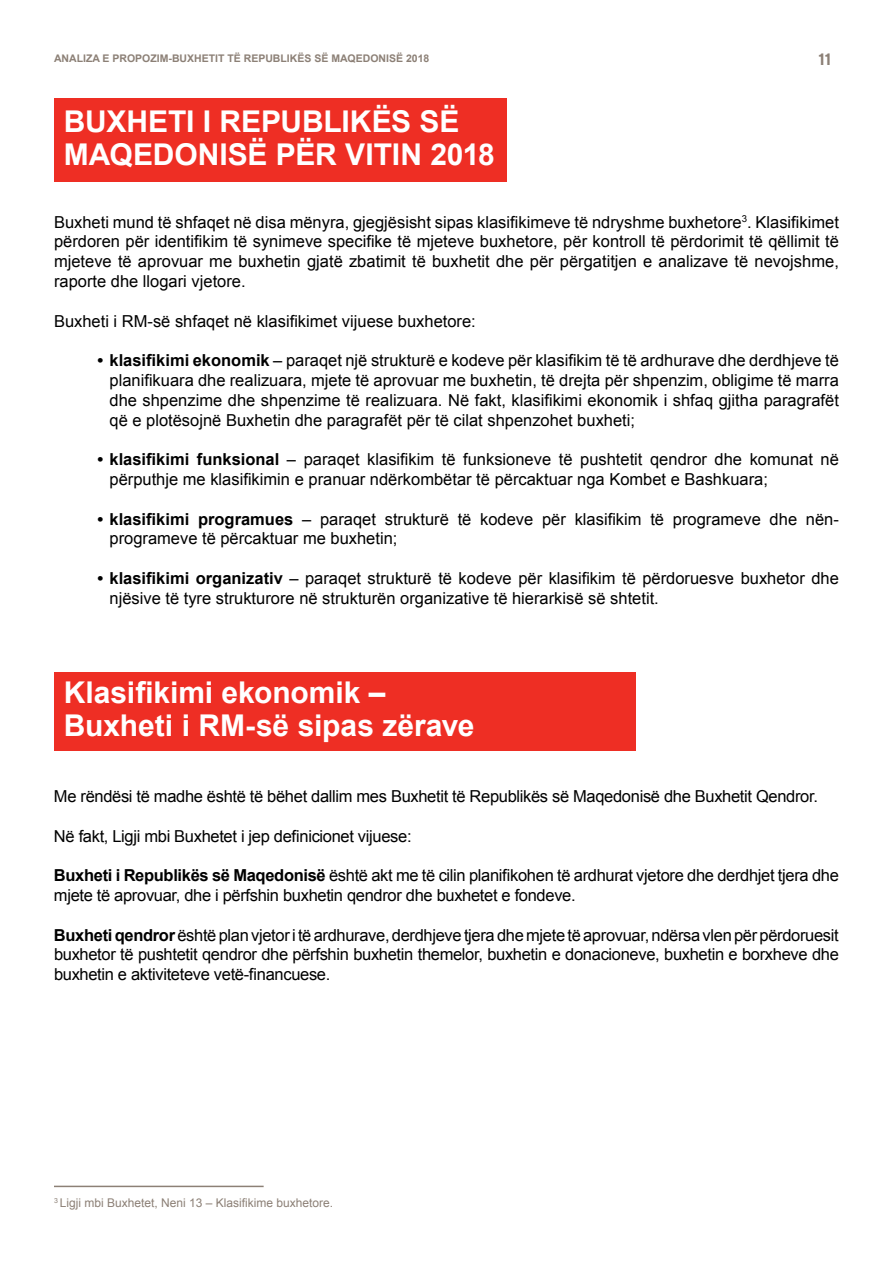
<style>
.page{position:relative;width:893px;height:1263px;background:#fff}
.page>*{position:absolute;margin:0;border:0;box-sizing:border-box;transform-origin:0 0}
.t1{font:700 30px/33px "Arial";letter-spacing:-.005em;color:#fff}
.t2{font:16.5px/19.8px "Arial";color:#000;text-align:justify}
.t3{font:16.5px/19.8px "Arial";letter-spacing:-.02em;color:#000}
.t4{font:700 16.5px "Interstate";color:#8c8076}
.t5{font:12px "Arial";color:#8c8076}
.t6{font:700 10.5px "Arial";color:#8c8076}
.s1{font-weight:700}
</style>
<div class="page">
<div style="left:54px;top:99px;width:453px;height:83px;background:#ee2e24"></div>
<hr style="left:54px;top:1186px;width:210px;height:1px;background:#8c8076">
<div style="left:54px;top:672px;width:582px;height:79px;background:#ee2e24"></div>
<p class="t6" style="left:54px;top:51px;width:377px">ANALIZA E PROPOZIM-BUXHETIT TË REPUBLIKËS SË MAQEDONISË 2018</p>
<p class="t4" style="left:819px;top:50px;width:14px">11</p>
<h1 class="t1" style="left:64px;top:106px;width:433px">BUXHETI I REPUBLIKËS SË<br>MAQEDONISË PËR VITIN 2018</h1>
<p class="t2" style="left:54px;top:212px;width:786px">Buxheti mund të shfaqet në disa mënyra, gjegjësisht sipas klasifikimeve të ndryshme buxhetore<sup>3</sup>. Klasifikimet përdoren për identifikim të synimeve specifike të mjeteve buxhetore, për kontroll të përdorimit të qëllimit të mjeteve të aprovuar me buxhetin gjatë zbatimit të buxhetit dhe për përgatitjen e analizave të nevojshme, raporte dhe llogari vjetore.</p>
<p class="t2" style="left:54px;top:311px;width:423px">Buxheti i RM-së shfaqet në klasifikimet vijuese buxhetore:</p>
<p class="t2" style="left:109px;top:351px;width:731px;text-indent:-12px"><span class="s1">• klasifikimi ekonomik</span> – paraqet një strukturë e kodeve për klasifikim të të ardhurave dhe derdhjeve të planifikuara dhe realizuara, mjete të aprovuar me buxhetin, të drejta për shpenzim, obligime të marra dhe shpenzime dhe shpenzime të realizuara. Në fakt, klasifikimi ekonomik i shfaq gjitha paragrafët që e plotësojnë Buxhetin dhe paragrafët për të cilat shpenzohet buxheti;</p>
<p class="t2" style="left:109px;top:450px;width:731px;text-indent:-12px"><span class="s1">• klasifikimi funksional</span> – paraqet klasifikim të funksioneve të pushtetit qendror dhe komunat në përputhje me klasifikimin e pranuar ndërkombëtar të përcaktuar nga Kombet e Bashkuara;</p>
<p class="t2" style="left:109px;top:509px;width:731px;text-indent:-12px"><span class="s1">• klasifikimi programues</span> – paraqet strukturë të kodeve për klasifikim të programeve dhe nën&shy;programeve të përcaktuar me buxhetin;</p>
<p class="t2" style="left:109px;top:568px;width:731px;text-indent:-12px"><span class="s1">• klasifikimi organizativ</span> – paraqet strukturë të kodeve për klasifikim të përdoruesve buxhetor dhe njësive të tyre strukturore në strukturën organizative të hierarkisë së shtetit.</p>
<h1 class="t1" style="left:64px;top:677px;width:412px">Klasifikimi ekonomik –<br>Buxheti i RM-së sipas zërave</h1>
<p class="t3" style="left:54px;top:786px;width:765px">Me rëndësi të madhe është të bëhet dallim mes Buxhetit të Republikës së Maqedonisë dhe Buxhetit Qendror.</p>
<p class="t3" style="left:54px;top:826px;width:359px">Në fakt, Ligji mbi Buxhetet i jep definicionet vijuese:</p>
<p class="t3" style="left:54px;top:865px;width:786px"><span class="s1">Buxheti i Republikës së Maqedonisë</span> është akt me të cilin planifikohen të ardhurat vjetore dhe derdhjet tjera dhe mjete të aprovuar, dhe i përfshin buxhetin qendror dhe buxhetet e fondeve.</p>
<p class="t2" style="left:54px;top:925px;width:786px"><span class="s1">Buxheti qendror</span> është plan vjetor i të ardhurave, derdhjeve tjera dhe mjete të aprovuar, ndërsa vlen për përdoruesit buxhetor të pushtetit qendror dhe përfshin buxhetin themelor, buxhetin e donacioneve, buxhetin e borxheve dhe buxhetin e aktiviteteve vetë-financuese.</p>
<p class="t5" style="left:54px;top:1195px;width:281px"><sup>3</sup> Ligji mbi Buxhetet, Neni 13 – Klasifikime buxhetore.</p>
</div>
